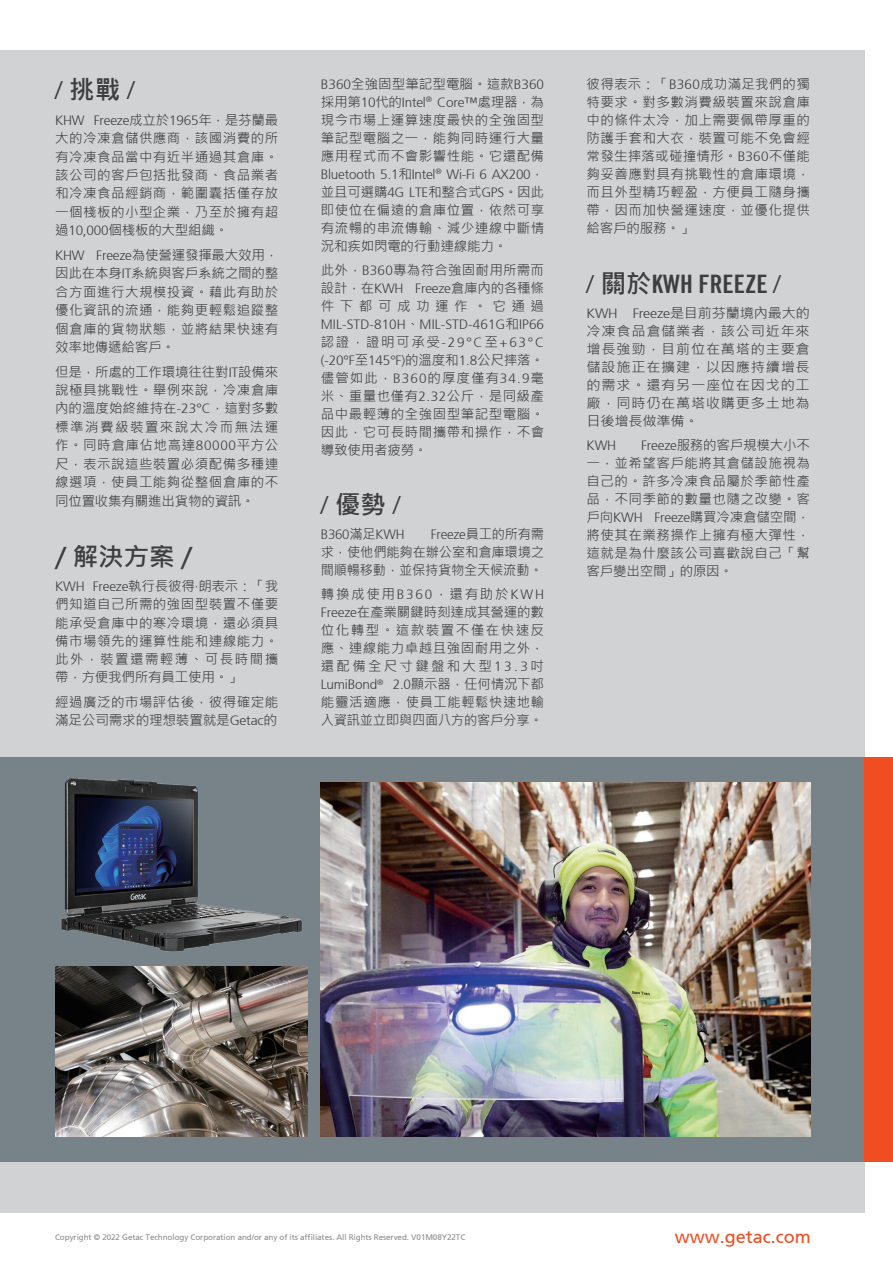
<style>
.page{position:relative;width:893px;height:1263px;background:#fff}
.page>*{position:absolute;margin:0;border:0;box-sizing:border-box;transform-origin:0 0}
.t1{font:700 condensed 25.5px "Trade Gothic No.20";color:#3e3e3f}
.t2{font:300 25.5px "Frutiger 45";color:#3e3e3f}
.t3{font:700 25.5px "Microsoft Jheng Hei";color:#3e3e3f}
.t4{font:18px "Frutiger 55 Roman";color:#f04d22}
.t5{font:13.5px/18px "Microsoft Jheng Hei";letter-spacing:.035em;color:#3e3e3f;text-align:justify}
.t6{font:300 13.5px/18px "Frutiger 45";letter-spacing:-.015em;color:#3e3e3f;text-align:justify}
.t7{font:13.5px/18px "Microsoft Jheng Hei";letter-spacing:.035em;color:#3e3e3f;text-align:justify;scale:1.05 1}
.t8{font:13.5px/18px "Microsoft Jheng Hei";letter-spacing:-.01em;color:#3e3e3f}
.t9{font:13.5px/18px "Microsoft Jheng Hei";letter-spacing:-.015em;color:#3e3e3f}
.t10{font:13.5px "Microsoft Jheng Hei";letter-spacing:.005em;color:#3e3e3f}
.t11{font:8.1px "Frutiger 55 Roman";letter-spacing:-.01em;color:#6c6d70}
.s1{font-family:"Microsoft Jheng Hei";font-weight:700}
.s2{font-family:"Microsoft Jheng Hei";font-weight:400}
.s3{font-family:"Frutiger 45";font-weight:300}
.s4{font-family:"Frutiger 45";font-weight:300;font-stretch:normal}
.s5{font-family:"Microsoft Jheng Hei";font-stretch:normal}
</style>
<div class="page">
<div style="left:0;top:50px;width:865px;height:1162px;background:#d1d2d4"></div>
<div style="left:0;top:757px;width:865px;height:405px;background:#778289"></div>
<div style="left:865px;top:757px;width:28px;height:405px;background:#f04d22"></div>
<img style="left:320px;top:783px;width:490px;height:353px">
<img style="left:55px;top:966px;width:252px;height:170px">
<img style="left:61px;top:778px;width:241px;height:174px">
<h1 class="t2" style="left:55px;top:76px;width:81px">/ <span class="s1">挑戰</span> /</h1>
<p class="t6" style="left:55px;top:111px;width:225px">KHW Freeze<span class="s2">成立於</span>1965<span class="s2">年，是芬蘭最</span></p>
<p class="t5" style="left:55px;top:129px;width:225px;line-height:18.5px">大的冷凍倉儲供應商，該國消費的所有冷凍食品當中有近半通過其倉庫。該公司的客戶包括批發商、食品業者和冷凍食品經銷商，範圍囊括僅存放一個棧板的小型企業，乃至於擁有超過<span class="s3">10,000</span>個棧板的大型組織。</p>
<p class="t5" style="left:55px;top:246px;width:225px;line-height:18.5px"><span class="s3">KHW Freeze</span>為使營運發揮最大效用，因此在本身<span class="s3">IT</span>系統與客戶系統之間的整合方面進行大規模投資。藉此有助於優化資訊的流通，能夠更輕鬆追蹤整個倉庫的貨物狀態，並將結果快速有效率地傳遞給客戶。</p>
<p class="t5" style="left:55px;top:362px;width:225px;line-height:18.5px">但是，所處的工作環境往往對<span class="s3">IT</span>設備來說極具挑戰性。舉例來說，冷凍倉庫內的溫度始終維持在<span class="s3">-23°C</span>，這對多數標準消費級裝置來說太冷而無法運作。同時倉庫佔地高達<span class="s3">80000</span>平方公尺，表示說這些裝置必須配備多種連線選項，使員工能夠從整個倉庫的不同位置收集有關進出貨物的資訊。</p>
<h1 class="t3" style="left:55px;top:540px;width:139px">/ 解決方案 /</h1>
<p class="t5" style="left:55px;top:577px;width:225px"><span class="s3">KWH Freeze</span>執行長彼得<span class="s3">·</span>朗表示：「我們知道自己所需的強固型裝置不僅要能承受倉庫中的寒冷環境，還必須具備市場領先的運算性能和連線能力。此外，裝置還需輕薄、可長時間攜帶，方便我們所有員工使用。」</p>
<p class="t5" style="left:55px;top:693px;width:225px">經過廣泛的市場評估後，彼得確定能滿足公司需求的理想裝置就是<span class="s3">Getac</span>的</p>
<p class="t10" style="left:321px;top:75px;width:225px"><span class="s3">B360</span>全強固型筆記型電腦。這款<span class="s3">B360</span></p>
<p class="t6" style="left:321px;top:93px;width:225px"><span class="s2">採用第</span>10<span class="s2">代的</span>Intel<sup>®</sup> Core™<span class="s2">處理器，為</span></p>
<p class="t5" style="left:321px;top:111px;width:225px">現今市場上運算速度最快的全強固型筆記型電腦之一，能夠同時運行大量應用程式而不會影響性能。它還配備</p>
<p class="t6" style="left:321px;top:165px;width:225px">Bluetooth 5.1<span class="s2">和</span>Intel<sup>®</sup> Wi-Fi 6 AX200<span class="s2">，</span></p>
<p class="t5" style="left:321px;top:183px;width:225px">並且可選購<span class="s3">4G LTE</span>和整合式<span class="s3">GPS</span>。因此即使位在偏遠的倉庫位置，依然可享有流暢的串流傳輸、減少連線中斷情況和疾如閃電的行動連線能力。</p>
<p class="t5" style="left:321px;top:261px;width:225px">此外，<span class="s3">B360</span>專為符合強固耐用所需而設計，在<span class="s3">KWH Freeze</span>倉庫內的各種條件下都可成功運作。它通過</p>
<p class="t6" style="left:321px;top:315px;width:225px">MIL-STD-810H<span class="s2">、</span>MIL-STD-461G<span class="s2">和</span>IP66<span class="s2">認證，證明可承受</span>-29°C<span class="s2">至</span>+63°C (-20°F<span class="s2">至</span>145°F)<span class="s2">的溫度和</span>1.8<span class="s2">公尺摔落。</span></p>
<p class="t5" style="left:321px;top:369px;width:225px">儘管如此，<span class="s3">B360</span>的厚度僅有<span class="s3">34.9</span>毫米、重量也僅有<span class="s3">2.32</span>公斤，是同級產品中最輕薄的全強固型筆記型電腦。因此，它可長時間攜帶和操作，不會導致使用者疲勞。</p>
<h1 class="t2" style="left:321px;top:491px;width:81px">/ <span class="s1">優勢</span> /</h1>
<p class="t6" style="left:321px;top:526px;width:85px">B360<span class="s2">滿足</span>KWH</p>
<p class="t6" style="left:431px;top:526px;width:115px">Freeze<span class="s2">員工的所有需</span></p>
<p class="t8" style="left:321px;top:543px;width:225px">求，使他們能夠在辦公室和倉庫環境之間順暢移動，並保持貨物全天候流動。</p>
<p class="t5" style="left:321px;top:585px;width:225px">轉換成使用<span class="s3">B360</span>，還有助於<span class="s3">KWH Freeze</span>在產業關鍵時刻達成其營運的數位化轉型。這款裝置不僅在快速反應、連線能力卓越且強固耐用之外，還配備全尺寸鍵盤和大型<span class="s3">13.3</span>吋</p>
<p class="t6" style="left:321px;top:676px;width:225px">LumiBond<sup>®</sup> 2.0<span class="s2">顯示器，任何情況下都</span></p>
<p class="t9" style="left:321px;top:693px;width:225px">能靈活適應，使員工能輕鬆快速地輸入資訊並立即與四面八方的客戶分享。</p>
<p class="t5" style="left:587px;top:75px;width:225px">彼得表示：「<span class="s3">B360</span>成功滿足我們的獨特要求。對多數消費級裝置來說倉庫中的條件太冷，加上需要佩帶厚重的防護手套和大衣，裝置可能不免會經常發生摔落或碰撞情形。<span class="s3">B360</span>不僅能夠妥善應對具有挑戰性的倉庫環境，而且外型精巧輕盈，方便員工隨身攜帶，因而加快營運速度，並優化提供給客戶的服務。」</p>
<h1 class="t1" style="left:587px;top:268px;width:196px"><span class="s4">/</span> <span class="s5">關於</span>KWH FREEZE <span class="s4">/</span></h1>
<p class="t7" style="left:587px;top:304px;width:214px"><span class="s3">KWH Freeze</span>是目前芬蘭境內最大的冷凍食品倉儲業者，該公司近年來增長強勁，目前位在萬塔的主要倉儲設施正在擴建，以因應持續增長的需求。還有另一座位在因戈的工廠，同時仍在萬塔收購更多土地為日後增長做準備。</p>
<p class="t6" style="left:587px;top:436px;width:31px">KWH</p>
<p class="t5" style="left:587px;top:436px;width:225px;text-indent:55px"><span class="s3">Freeze</span>服務的客戶規模大小不一，並希望客戶能將其倉儲設施視為自己的。許多冷凍食品屬於季節性產品，不同季節的數量也隨之改變。客戶向<span class="s3">KWH Freeze</span>購買冷凍倉儲空間，將使其在業務操作上擁有極大彈性，這就是為什麼該公司喜歡說自己「幫客戶變出空間」的原因。</p>
<p class="t11" style="left:55px;top:1233px;width:412px">Copyright © 2022 Getac Technology Corporation and/or any of its affiliates. All Rights Reserved. V01M08Y22TC</p>
<h2 class="t4" style="left:675px;top:1226px;width:137px">www.getac.com</h2>
</div>
